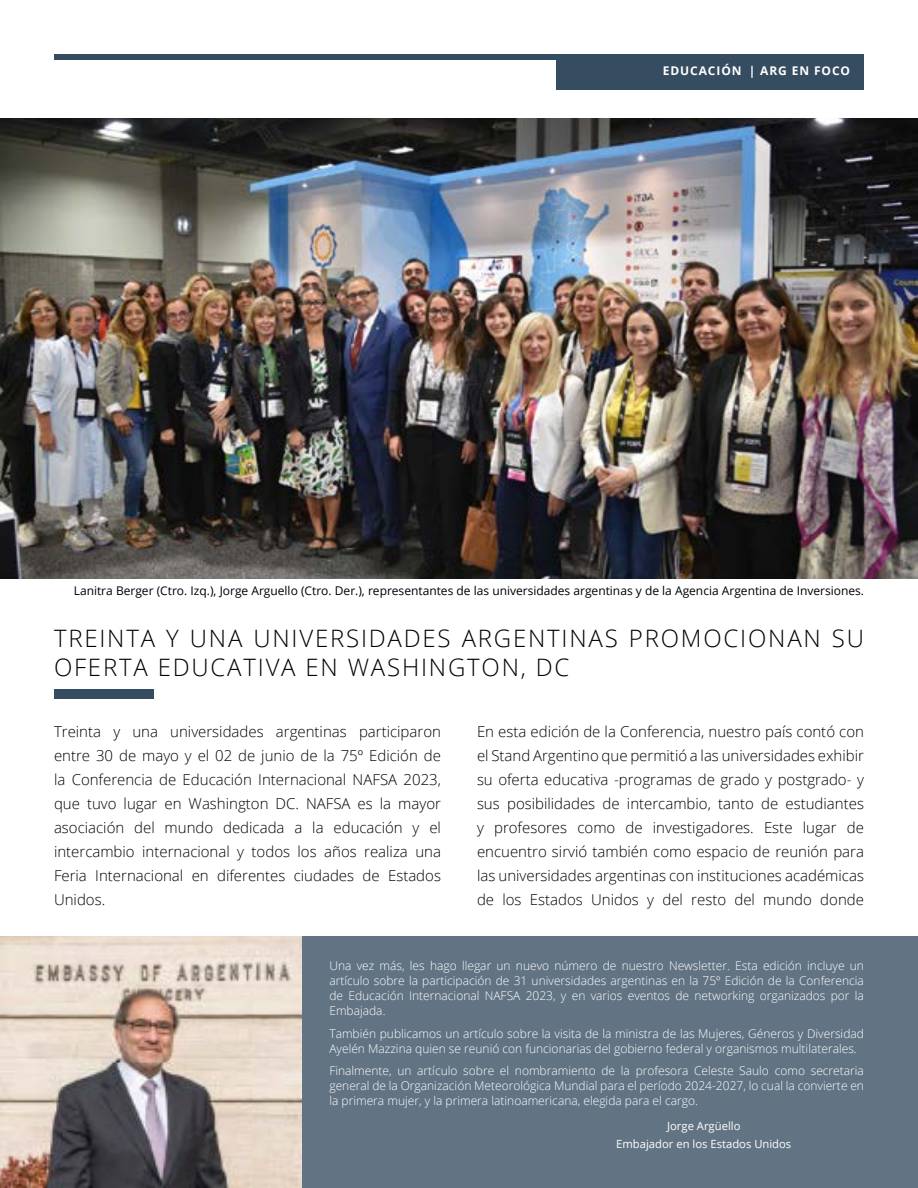
<style>
.page{position:relative;width:918px;height:1188px;background:#fff}
.page>*{position:absolute;margin:0;border:0;box-sizing:border-box;transform-origin:0 0}
.t1{font:300 24px/28.8px "Open Sans";letter-spacing:.075em;color:#000}
.t2{font:300 15px/24px "Open Sans";color:#000;text-align:justify}
.t3{font:300 12px/15px "Open Sans";color:#fff;text-align:justify}
.t4{font:12px "Open Sans";color:#000}
.t5{font:700 12px "Open Sans";letter-spacing:.075em;color:#fff}
.t6{font:11.25px/18px "Open Sans";color:#fff;text-align:center}
</style>
<div class="page">
<div style="left:54px;top:54px;width:810px;height:5px;background:#364d61"></div>
<div style="left:556px;top:54px;width:308px;height:36px;background:#364d61"></div>
<img style="left:0;top:118px;width:918px;height:461px">
<div style="left:54px;top:689px;width:100px;height:9px;background:#364d61"></div>
<div style="left:54px;top:936px;width:864px;height:252px;background:#627484"></div>
<img style="left:0;top:936px;width:302px;height:252px">
<p class="t5" style="left:663px;top:62px;width:37px">EDUCAC</p>
<p class="t5" style="left:717px;top:62px;width:135px">IÓN | ARG EN FOCO</p>
<p class="t4" style="left:74px;top:582px;width:792px">Lanitra Berger (Ctro. Izq.), Jorge Arguello (Ctro. Der.), representantes de las universidades argentinas y de la Agencia Argentina de Inversiones.</p>
<h1 class="t1" style="left:54px;top:623px;width:811px">TREINTA Y UNA UNIVERSIDADES ARGENTINAS PROMOCIONAN SU<br>OFERTA EDUCATIVA EN WASHINGTON, DC</h1>
<p class="t2" style="left:54px;top:719px;width:389px">Treinta y una universidades argentinas participaron entre 30 de mayo y el 02 de junio de la 75º Edición de la Conferencia de Educación Internacional NAFSA 2023, que tuvo lugar en Washington DC. NAFSA es la mayor asociación del mundo dedicada a la educación y el intercambio internacional y todos los años realiza una Feria Internacional en diferentes ciudades de Estados Unidos.</p>
<p class="t2" style="left:477px;top:719px;width:389px">En esta edición de la Conferencia, nuestro país contó con el Stand Argentino que permitió a las universidades exhibir su oferta educativa -programas de grado y postgrado- y sus posibilidades de intercambio, tanto de estudiantes y profesores como de investigadores. Este lugar de encuentro sirvió también como espacio de reunión para las universidades argentinas con instituciones académicas de los Estados Unidos y del resto del mundo donde</p>
<p class="t3" style="left:329px;top:958px;width:536px">Una vez más, les hago llegar un nuevo número de nuestro Newsletter. Esta edición incluye un artículo sobre la participación de 31 universidades argentinas en la 75º Edición de la Conferencia de Educación Internacional NAFSA 2023, y en varios eventos de networking organizados por la Embajada.</p>
<p class="t3" style="left:329px;top:1026px;width:536px">También publicamos un artículo sobre la visita de la ministra de las Mujeres, Géneros y Diversidad<br>Ayelén Mazzina quien se reunió con funcionarias del gobierno federal y organismos multilaterales.</p>
<p class="t3" style="left:329px;top:1063px;width:536px">Finalmente, un artículo sobre el nombramiento de la profesora Celeste Saulo como secretaria general de la Organización Meteorológica Mundial para el período 2024-2027, lo cual la convierte en la primera mujer, y la primera latinoamericana, elegida para el cargo.</p>
<p class="t6" style="left:616px;top:1117px;width:177px">Jorge Argüello<br>Embajador en los Estados Unidos</p>
</div>
